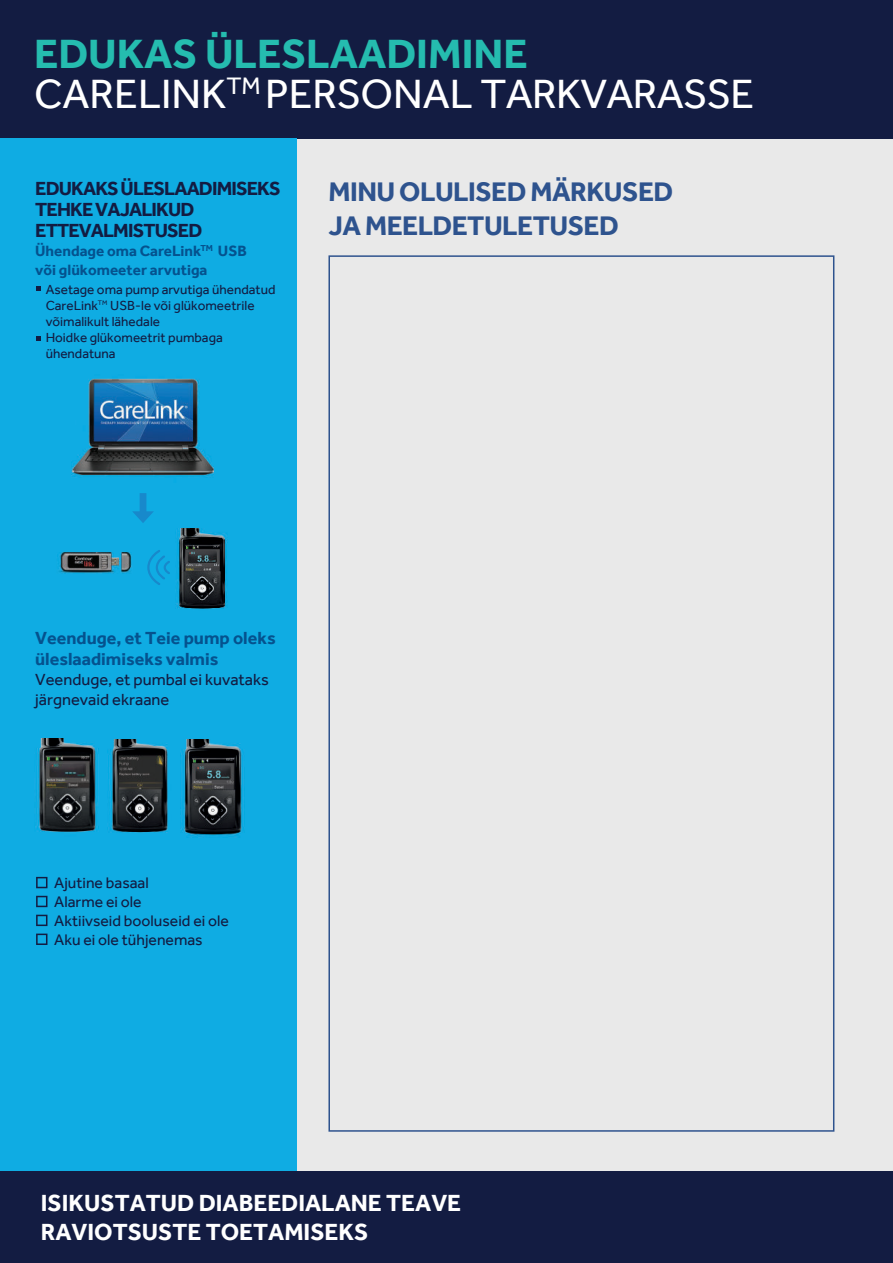
<style>
.page{position:relative;width:893px;height:1263px;background:#fff}
.page>*{position:absolute;margin:0;border:0;box-sizing:border-box;transform-origin:0 0}
.t1{font:42px/40.5px "Effra";letter-spacing:-.01em;color:#fff}
.t2{font:700 27.6px/33.2px "Effra";letter-spacing:-.02em;color:#2e538e}
.t3{font:700 24px/28.8px "Effra";color:#fff}
.t4{font:700 19.5px/21px "Effra";letter-spacing:-.045em;color:#131c42}
.t5{font:700 18px/21.6px "Effra";color:#05528e}
.t6{font:16.5px/19.8px "Effra";color:#131c42}
.t7{font:15.75px/18.9px "Effra";color:#131c42}
.t8{font:700 15.3px/18.5px "Effra";color:#05528e}
.t9{font:13.5px/16.2px "Effra";color:#131c42}
.t10{font:6.75px "Effra";color:#131c42}
.s1{font-weight:700;color:#25bcaf}
</style>
<div class="page">
<div style="left:296px;top:138px;width:597px;height:1125px;background:#e9e9e9"></div>
<div style="left:0;top:0;width:893px;height:138px;background:#131c42"></div>
<div style="left:0;top:138px;width:296px;height:1125px;background:#0face3"></div>
<svg style="left:36px;top:286px;width:5px;height:4px"></svg>
<svg style="left:36px;top:337px;width:5px;height:4px"></svg>
<img style="left:72px;top:378px;width:141px;height:100px">
<div style="left:140px;top:493px;width:6px;height:23px;background:#1889cb"></div>
<svg style="left:132px;top:511px;width:22px;height:12px"></svg>
<svg style="left:147px;top:550px;width:23px;height:35px"></svg>
<img style="left:176px;top:528px;width:52px;height:81px">
<img style="left:57px;top:553px;width:75px;height:20px">
<svg style="left:36px;top:877px;width:11px;height:11px"></svg>
<svg style="left:36px;top:896px;width:11px;height:11px"></svg>
<svg style="left:36px;top:915px;width:11px;height:11px"></svg>
<svg style="left:36px;top:933px;width:11px;height:12px"></svg>
<img style="left:35px;top:738px;width:63px;height:95px">
<img style="left:108px;top:739px;width:60px;height:94px">
<img style="left:181px;top:739px;width:63px;height:98px">
<div style="left:0;top:1171px;width:893px;height:92px;background:#131c42"></div>
<h1 class="t1" style="left:34px;top:34px;width:721px"><span class="s1">EDUKAS ÜLESLAADIMINE<br></span>CARELINK<sup>TM</sup> PERSONAL TARKVARASSE</h1>
<h3 class="t4" style="left:35px;top:178px;width:247px">EDUKAKS ÜLESLAADIMISEKS<br>TEHKE VAJALIKUD<br>ETTEVALMISTUSED</h3>
<p class="t8" style="left:35px;top:242px;width:213px">Ühendage oma CareLink<sup>TM</sup> USB või glükomeeter arvutiga</p>
<p class="t9" style="left:46px;top:281px;width:231px">Asetage oma pump arvutiga ühendatud<br>CareLink USB-le või glükomeetrile võimalikult lähedale<br>Hoidke glükomeetrit pumbaga ühendatuna</p>
<p class="t10" style="left:98px;top:299px;width:11px">TM</p>
<h2 class="t2" style="left:328px;top:176px;width:346px">MINU OLULISED MÄRKUSED<br>JA MEELDETULETUSED</h2>
<h3 class="t5" style="left:35px;top:627px;width:242px">Veenduge, et Teie pump oleks üleslaadimiseks valmis</h3>
<p class="t6" style="left:35px;top:670px;width:235px">Veenduge, et pumbal ei kuvataks järgnevaid ekraane</p>
<p class="t7" style="left:54px;top:874px;width:176px">Ajutine basaal<br>Alarme ei ole<br>Aktiivseid booluseid ei ole<br>Aku ei ole tühjenemas</p>
<h3 class="t3" style="left:41px;top:1188px;width:422px">ISIKUSTATUD DIABEEDIALANE TEAVE<br>RAVIOTSUSTE TOETAMISEKS</h3>
</div>
